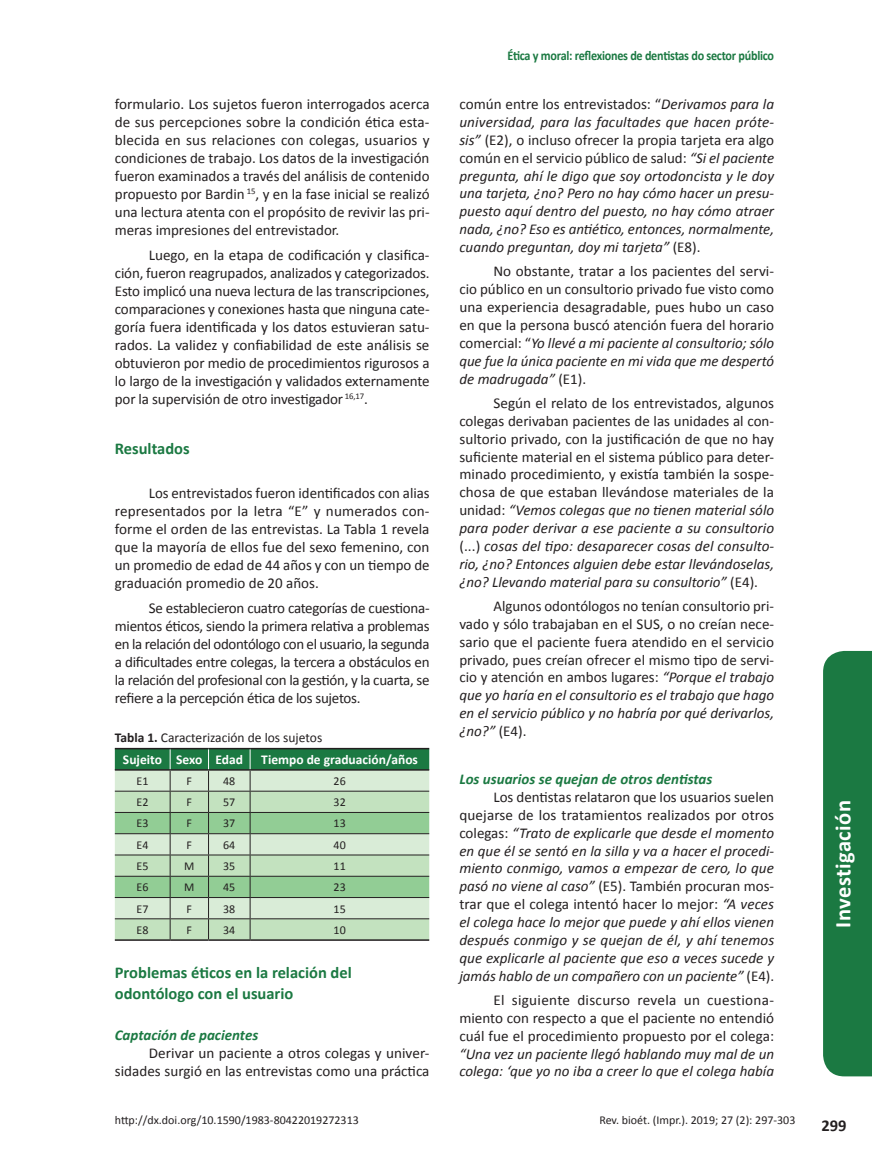
<style>
.page{position:relative;width:872px;height:1170px;background:#fff}
.page>*{position:absolute;margin:0;border:0;box-sizing:border-box;transform-origin:0 0}
.t1{font:700 22.5px "Calibri";letter-spacing:.02em;color:#fff}
.Subtitulo_1{font:700 16.5px/20.1px "Calibri";color:#1b7942}
.t2{font:700 16.5px "Calibri";color:#231f20}
.Texto{font:15px/17.9px "Calibri";color:#231f20;text-align:justify}
.Texto-2{font:italic 15px/17.9px "Calibri";color:#231f20;text-align:justify}
.Subtitulo_2{font:italic 700 15px "Calibri";color:#1b7942}
.t3{font:700 13.5px "Calibri";letter-spacing:-.02em;color:#1b7942;scale:.9 1}
.Gravata{font:700 13.5px "Calibri";color:#fff}
.Titulo_Tabela_e_Figu{font:13.5px "Calibri";color:#231f20}
.t4{font:12px "Calibri";color:#231f20}
.s1{font-weight:700}
.s2{font-style:normal}
.s3{font-style:italic}
</style>
<div class="page">
<hr style="left:115px;top:747px;width:55px;height:2px;background:#231f20">
<hr style="left:170px;top:747px;width:38px;height:2px;background:#231f20">
<hr style="left:208px;top:747px;width:42px;height:2px;background:#231f20">
<hr style="left:250px;top:747px;width:179px;height:2px;background:#231f20">
<svg style="left:115px;top:748px;width:314px;height:191px;background:#a5caa7"></svg>
<hr style="left:115px;top:939px;width:55px;height:1px;background:#231f20">
<hr style="left:170px;top:939px;width:38px;height:1px;background:#231f20">
<hr style="left:208px;top:939px;width:42px;height:1px;background:#231f20">
<hr style="left:250px;top:939px;width:179px;height:1px;background:#231f20">
<div style="left:823px;top:651px;width:49px;height:425px;background:#1b7942"></div>
<p class="Texto" style="left:115px;top:95px;width:316px">formulario. Los sujetos fueron interrogados acerca de sus percepciones sobre la condición ética esta&shy;blecida en sus relaciones con colegas, usuarios y condiciones de trabajo. Los datos de la investigación fueron examinados a través del análisis de contenido propuesto por Bardin <sup>15</sup>, y en la fase inicial se realizó una lectura atenta con el propósito de revivir las pri&shy;meras impresiones del entrevistador.</p>
<p class="Texto" style="left:115px;top:246px;width:316px;text-indent:34px">Luego, en la etapa de codificación y clasifica&shy;ción, fueron reagrupados, analizados y categorizados.<br>Esto implicó una nueva lectura de las transcripciones, comparaciones y conexiones hasta que ninguna cate&shy;goría fuera identificada y los datos estuvieran satu&shy;rados. La validez y confiabilidad de este análisis se obtuvieron por medio de procedimientos rigurosos a lo largo de la investigación y validados externamente por la supervisión de otro investigador <sup>16,17</sup>.</p>
<p class="Subtitulo_1" style="left:115px;top:438px;width:76px">Resultados</p>
<p class="Texto" style="left:115px;top:484px;width:316px;text-indent:34px">Los entrevistados fueron identificados con alias representados por la letra “E” y numerados con&shy;forme el orden de las entrevistas. La Tabla 1 revela que la mayoría de ellos fue del sexo femenino, con un promedio de edad de 44 años y con un tiempo de graduación promedio de 20 años.</p>
<p class="Texto" style="left:115px;top:598px;width:316px;text-indent:34px">Se establecieron cuatro categorías de cuestiona&shy;mientos éticos, siendo la primera relativa a problemas en la relación del odontólogo con el usuario, la segunda a dificultades entre colegas, la tercera a obstáculos en la relación del profesional con la gestión, y la cuarta, se refiere a la percepción ética de los sujetos.</p>
<p class="Titulo_Tabela_e_Figu" style="left:115px;top:728px;width:209px"><span class="s1">Tabla 1.</span> Caracterización de los sujetos</p>
<p class="Gravata" style="left:123px;top:750px;width:40px">Sujeito</p>
<p class="Gravata" style="left:176px;top:750px;width:28px">Sexo</p>
<p class="Gravata" style="left:215px;top:750px;width:29px">Edad</p>
<p class="Gravata" style="left:261px;top:750px;width:158px">Tiempo de graduación/años</p>
<p class="t4" style="left:136px;top:773px;width:13px">E1</p>
<p class="t4" style="left:187px;top:773px;width:7px">F</p>
<p class="t4" style="left:223px;top:773px;width:14px">48</p>
<p class="t4" style="left:333px;top:773px;width:14px">26</p>
<p class="t4" style="left:136px;top:794px;width:13px">E2</p>
<p class="t4" style="left:187px;top:794px;width:7px">F</p>
<p class="t4" style="left:223px;top:794px;width:14px">57</p>
<p class="t4" style="left:333px;top:794px;width:14px">32</p>
<p class="t4" style="left:136px;top:815px;width:13px">E3</p>
<p class="t4" style="left:187px;top:815px;width:7px">F</p>
<p class="t4" style="left:223px;top:815px;width:14px">37</p>
<p class="t4" style="left:333px;top:815px;width:14px">13</p>
<p class="t4" style="left:136px;top:837px;width:13px">E4</p>
<p class="t4" style="left:187px;top:837px;width:7px">F</p>
<p class="t4" style="left:223px;top:837px;width:14px">64</p>
<p class="t4" style="left:333px;top:837px;width:14px">40</p>
<p class="t4" style="left:136px;top:858px;width:13px">E5</p>
<p class="t4" style="left:184px;top:858px;width:12px">M</p>
<p class="t4" style="left:223px;top:858px;width:14px">35</p>
<p class="t4" style="left:333px;top:858px;width:14px">11</p>
<p class="t4" style="left:136px;top:879px;width:13px">E6</p>
<p class="t4" style="left:184px;top:879px;width:12px">M</p>
<p class="t4" style="left:223px;top:879px;width:14px">45</p>
<p class="t4" style="left:333px;top:879px;width:14px">23</p>
<p class="t4" style="left:136px;top:900px;width:13px">E7</p>
<p class="t4" style="left:187px;top:900px;width:7px">F</p>
<p class="t4" style="left:223px;top:900px;width:14px">38</p>
<p class="t4" style="left:333px;top:900px;width:14px">15</p>
<p class="t4" style="left:136px;top:922px;width:13px">E8</p>
<p class="t4" style="left:187px;top:922px;width:7px">F</p>
<p class="t4" style="left:223px;top:922px;width:14px">34</p>
<p class="t4" style="left:333px;top:922px;width:14px">10</p>
<p class="Subtitulo_1" style="left:115px;top:962px;width:238px">Problemas éticos en la relación del odontólogo con el usuario</p>
<p class="Subtitulo_2" style="left:115px;top:1024px;width:145px">Captación de pacientes</p>
<p class="Texto" style="left:115px;top:1044px;width:316px;text-align:right">Derivar un paciente a otros colegas y univer&shy;sidades surgió en las entrevistas como una práctica</p>
<p class="t4" style="left:115px;top:1112px;width:245px">http://dx.doi.org/10.1590/1983-80422019272313</p>
<p class="t3" style="left:507px;top:46px;width:298px">Ética y moral: reflexiones de dentistas do sector público</p>
<p class="Texto-2" style="left:459px;top:94px;width:316px"><span class="s2">común entre los entrevistados: “</span>Derivamos para la universidad, para las facultades que hacen próte&shy;sis” <span class="s2">(E2), o incluso ofrecer la propia tarjeta era algo común en el servicio público de salud:</span> “Si el paciente pregunta, ahí le digo que soy ortodoncista y le doy una tarjeta, ¿no? Pero no hay cómo hacer un presu&shy;puesto aquí dentro del puesto, no hay cómo atraer nada, ¿no? Eso es antiético, entonces, normalmente, cuando preguntan, doy mi tarjeta” <span class="s2">(E8).</span></p>
<p class="Texto" style="left:459px;top:262px;width:316px;text-indent:34px">No obstante, tratar a los pacientes del servi&shy;cio público en un consultorio privado fue visto como una experiencia desagradable, pues hubo un caso en que la persona buscó atención fuera del horario comercial: “<span class="s3">Yo llevé a mi paciente al consultorio; sólo que fue la única paciente en mi vida que me despertó de madrugada”</span> (E1).</p>
<p class="Texto" style="left:459px;top:394px;width:316px;text-indent:34px">Según el relato de los entrevistados, algunos colegas derivaban pacientes de las unidades al con&shy;sultorio privado, con la justificación de que no hay suficiente material en el sistema público para deter&shy;minado procedimiento, y existía también la sospe&shy;chosa de que estaban llevándose materiales de la unidad: <span class="s3">“Vemos colegas que no tienen material sólo para poder derivar a ese paciente a su consultorio </span>(...) <span class="s3">cosas del tipo: desaparecer cosas del consulto&shy;rio, ¿no? Entonces alguien debe estar llevándoselas, ¿no? Llevando material para su consultorio”</span> (E4).</p>
<p class="Texto" style="left:459px;top:597px;width:316px;text-indent:34px">Algunos odontólogos no tenían consultorio pri&shy;vado y sólo trabajaban en el SUS, o no creían nece&shy;sario que el paciente fuera atendido en el servicio privado, pues creían ofrecer el mismo tipo de servi&shy;cio y atención en ambos lugares: <span class="s3">“Porque el trabajo que yo haría en el consultorio es el trabajo que hago en el servicio público y no habría por qué derivarlos, ¿no?”</span> (E4).</p>
<p class="Subtitulo_2" style="left:459px;top:768px;width:255px">Los usuarios se quejan de otros dentistas</p>
<p class="Texto-2" style="left:459px;top:787px;width:316px;text-indent:34px"><span class="s2">Los dentistas relataron que los usuarios suelen quejarse de los tratamientos realizados por otros colegas:</span> “Trato de explicarle que desde el momento en que él se sentó en la silla y va a hacer el procedi&shy;miento conmigo, vamos a empezar de cero, lo que pasó no viene al caso” <span class="s2">(E5). También procuran mos&shy;trar que el colega intentó hacer lo mejor:</span> “A veces el colega hace lo mejor que puede y ahí ellos vienen después conmigo y se quejan de él, y ahí tenemos que explicarle al paciente que eso a veces sucede y jamás hablo de un compañero con un paciente” <span class="s2">(E4).</span></p>
<p class="Texto" style="left:459px;top:990px;width:316px;text-indent:34px">El siguiente discurso revela un cuestiona&shy;miento con respecto a que el paciente no entendió cuál fue el procedimiento propuesto por el colega: <span class="s3">“Una vez un paciente llegó hablando muy mal de un colega: ‘que yo no iba a creer lo que el colega había</span></p>
<p class="t4" style="left:599px;top:1112px;width:197px">Rev. bioét. (Impr.). 2019; 27 (2): 297-303</p>
<h1 class="t1" style="left:827px;top:927px;width:129px;rotate:-90deg">Investigación</h1>
<p class="t2" style="left:821px;top:1113px;width:27px">299</p>
</div>
